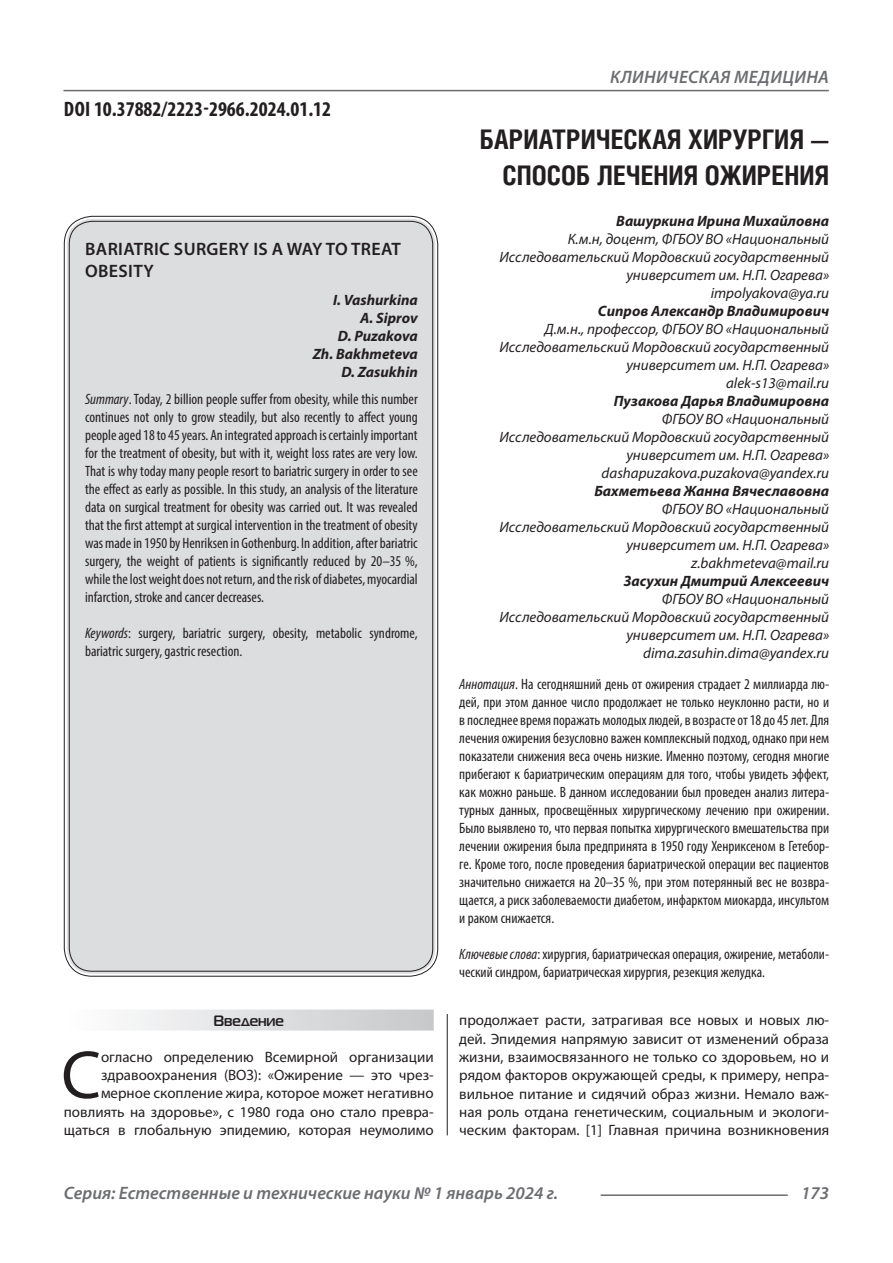
<style>
.page{position:relative;width:893px;height:1263px;background:#fff}
.page>*{position:absolute;margin:0;border:0;box-sizing:border-box;transform-origin:0 0}
.Статья_текст_первый{font:68.4px "Myriad Pro";color:#231f20}
.Статья_название{font:700 27px/36px "Helios Cond C";color:#231f20;text-align:right}
.ДОИ{font:700 condensed 21px "Myriad Pro";color:#231f20}
.t1{font:italic 600 18px "Myriad Pro";color:#6c6d70}
.Статья_название_англ{font:600 18px/21.6px "Myriad Pro";letter-spacing:.02em;color:#231f20}
.t2{font:italic 600 18px "Myriad Pro";letter-spacing:.02em;color:#6c6d70}
.Статья_аннотация_тек{font:condensed 15px/18px "Myriad Pro";color:#231f20;text-align:justify}
.Статья_аннотация_анг{font:condensed 15px/18px "Myriad Pro";color:#231f20;text-align:justify}
.Статья_автор_инфо{font:italic 15px/18px "Myriad Pro";color:#231f20;text-align:right}
.Статья_текст_первый-2{font:15px/18.3px "Myriad Pro";color:#231f20;text-align:right}
.Статья_автор_инфо-2{font:italic 700 15px "Myriad Pro";color:#231f20}
.Статья_автор_англ{font:italic 700 15px "Myriad Pro";color:#231f20}
.Статья_подзаголовок{font:700 15px "Magistral C";color:#231f20}
.s1{font-style:italic}
</style>
<div class="page">
<hr style="left:447px;top:128px;width:1px;height:1007px;background:#231f20">
<hr style="left:63px;top:90px;width:766px;height:1px;background:#6c6d70">
<hr style="left:601px;top:1194px;width:187px;height:2px;background:#6c6d70">
<div style="left:443px;top:128px;width:10px;height:886px;background:#fff"></div>
<div style="left:67px;top:219px;width:368px;height:755px;background:#dcdddf;border-radius:26px"></div>
<div style="left:64px;top:1009px;width:370px;height:21px;background:linear-gradient(to right,#fefeff,#c6c8ca)"></div>
<p class="ДОИ" style="left:64px;top:96px;width:269px">DOI 10.37882/2223-2966.2024.01.12</p>
<p class="Статья_название_англ" style="left:85px;top:238px;width:317px">BARIATRIC SURGERY IS A WAY TO TREAT<br>OBESITY</p>
<p class="Статья_автор_англ" style="left:333px;top:290px;width:86px">I. Vashurkina</p>
<p class="Статья_автор_англ" style="left:360px;top:308px;width:59px">A. Siprov</p>
<p class="Статья_автор_англ" style="left:338px;top:326px;width:81px">D. Puzakova</p>
<p class="Статья_автор_англ" style="left:313px;top:344px;width:107px">Zh. Bakhmeteva</p>
<p class="Статья_автор_англ" style="left:341px;top:362px;width:78px">D. Zasukhin</p>
<p class="Статья_аннотация_анг" style="left:85px;top:390px;width:334px"><span class="s1">Summary</span>. Today, 2 billion people suffer from obesity, while this number continues not only to grow steadily, but also recently to affect young people aged 18 to 45 years. An integrated approach is certainly important for the treatment of obesity, but with it, weight loss rates are very low.<br>That is why today many people resort to bariatric surgery in order to see the effect as early as possible. In this study, an analysis of the literature data on surgical treatment for obesity was carried out. It was revealed that the first attempt at surgical intervention in the treatment of obesity was made in 1950 by Henriksen in Gothenburg. In addition, after bariatric surgery, the weight of patients is significantly reduced by 20–35 %, while the lost weight does not return, and the risk of diabetes, myocardial infarction, stroke and cancer decreases.</p>
<p class="Статья_аннотация_анг" style="left:85px;top:624px;width:334px"><span class="s1">Keywords</span>: surgery, bariatric surgery, obesity, metabolic syndrome, bariatric surgery, gastric resection.</p>
<p class="Статья_подзаголовок" style="left:213px;top:1012px;width:72px">Введение</p>
<p class="Статья_текст_первый" style="left:61px;top:1033px;width:41px">С</p>
<p class="Статья_текст_первый-2" style="left:64px;top:1047px;width:371px">огласно определению Всемирной организации здравоохранения (ВОЗ): «Ожирение — это чрез&shy;мерное скопление жира, которое может негативно повлиять на здоровье», с 1980 года оно стало превра&shy;щаться в глобальную эпидемию, которая неумолимо</p>
<p class="t2" style="left:610px;top:66px;width:220px">КЛИНИЧЕСКАЯ МЕДИЦИНА</p>
<p class="Статья_название" style="left:480px;top:121px;width:351px">БАРИАТРИЧЕСКАЯ ХИРУРГИЯ —<br>СПОСОБ ЛЕЧЕНИЯ ОЖИРЕНИЯ</p>
<p class="Статья_автор_инфо-2" style="left:616px;top:211px;width:214px">Вашуркина Ирина Михайловна</p>
<p class="Статья_автор_инфо" style="left:568px;top:230px;width:258px">К.м.н, доцент, ФГБОУ ВО «Национальный</p>
<p class="Статья_автор_инфо" style="left:499px;top:248px;width:327px">Исследовательский Мордовский государственный</p>
<p class="Статья_автор_инфо" style="left:626px;top:266px;width:204px">университет им. Н.П. Огарева»</p>
<p class="Статья_автор_инфо" style="left:711px;top:284px;width:120px">impolyakova@ya.ru</p>
<p class="Статья_автор_инфо-2" style="left:598px;top:301px;width:233px">Cипров Александр Владимирович</p>
<p class="Статья_автор_инфо" style="left:499px;top:320px;width:331px">Д.м.н., профессор, ФГБОУ ВО «Национальный<br>Исследовательский Мордовский государственный университет им. Н.П. Огарева»</p>
<p class="Статья_автор_инфо" style="left:726px;top:374px;width:105px">alek-s13@mail.ru</p>
<p class="Статья_автор_инфо-2" style="left:614px;top:391px;width:217px">Пузакова Дарья Владимировна</p>
<p class="Статья_автор_инфо" style="left:499px;top:410px;width:331px">ФГБОУ ВО «Национальный<br>Исследовательский Мордовский государственный университет им. Н.П. Огарева»</p>
<p class="Статья_автор_инфо" style="left:602px;top:464px;width:229px">dashapuzakova.puzakova@yandex.ru</p>
<p class="Статья_автор_инфо-2" style="left:594px;top:481px;width:236px">Бахметьева Жанна Вячеславовна</p>
<p class="Статья_автор_инфо" style="left:499px;top:500px;width:331px">ФГБОУ ВО «Национальный<br>Исследовательский Мордовский государственный университет им. Н.П. Огарева»</p>
<p class="Статья_автор_инфо" style="left:691px;top:554px;width:140px">z.bakhmeteva@mail.ru</p>
<p class="Статья_автор_инфо-2" style="left:624px;top:571px;width:207px">Засухин Дмитрий Алексеевич</p>
<p class="Статья_автор_инфо" style="left:499px;top:590px;width:331px">ФГБОУ ВО «Национальный<br>Исследовательский Мордовский государственный университет им. Н.П. Огарева»</p>
<p class="Статья_автор_инфо" style="left:643px;top:644px;width:187px">dima.zasuhin.dima@yandex.ru</p>
<p class="Статья_аннотация_тек" style="left:459px;top:674px;width:371px"><span class="s1">Аннотация</span>. На сегодняшний день от ожирения страдает 2 миллиарда лю&shy;дей, при этом данное число продолжает не только неуклонно расти, но и в последнее время поражать молодых людей, в возрасте от 18 до 45 лет. Для лечения ожирения безусловно важен комплексный подход, однако при нем показатели снижения веса очень низкие. Именно поэтому, сегодня многие прибегают к бариатрическим операциям для того, чтобы увидеть эффект, как можно раньше. В данном исследовании был проведен анализ литера&shy;турных данных, просвещённых хирургическому лечению при ожирении.<br>Было выявлено то, что первая попытка хирургического вмешательства при лечении ожирения была предпринята в 1950 году Хенриксеном в Гетебор&shy;ге. Кроме того, после проведения бариатрической операции вес пациентов значительно снижается на 20–35 %, при этом потерянный вес не возвра&shy;щается, а риск заболеваемости диабетом, инфарктом миокарда, инсультом и раком снижается.</p>
<p class="Статья_аннотация_тек" style="left:459px;top:944px;width:371px"><span class="s1">Ключевые слова</span>: хирургия, бариатрическая операция, ожирение, метаболи&shy;ческий синдром, бариатрическая хирургия, резекция желудка.</p>
<p class="Статья_текст_первый-2" style="left:459px;top:1011px;width:371px;text-align:justify">продолжает расти, затрагивая все новых и новых лю&shy;дей. Эпидемия напрямую зависит от изменений образа жизни, взаимосвязанного не только со здоровьем, но и рядом факторов окружающей среды, к примеру, непра&shy;вильное питание и сидячий образ жизни. Немало важ&shy;ная роль отдана генетическим, социальным и экологи&shy;ческим факторам. [1] Главная причина возникновения</p>
<p class="t1" style="left:64px;top:1182px;width:496px">Серия: Естественные и технические науки № 1 январь 2024 г.</p>
<p class="t1" style="left:801px;top:1182px;width:30px">173</p>
</div>
